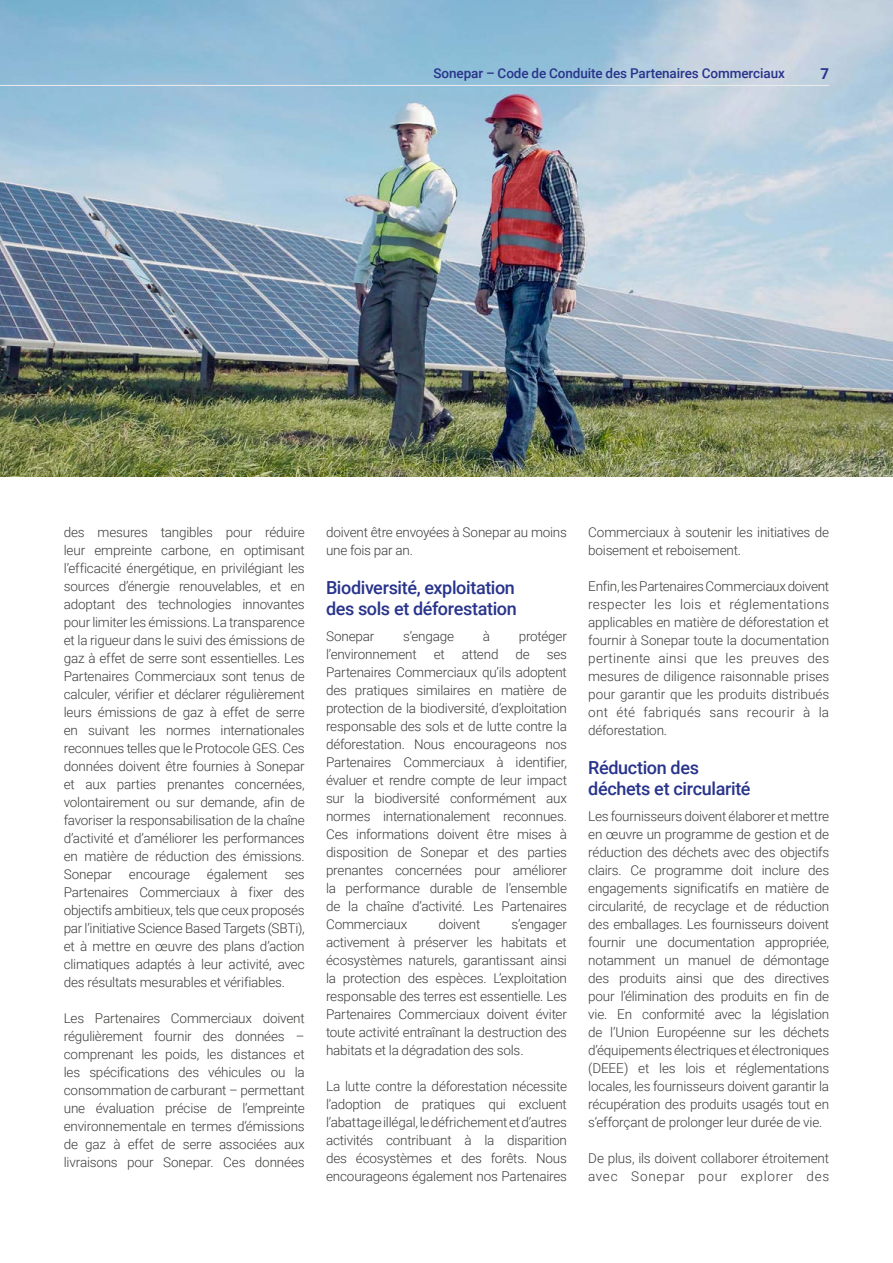
<style>
.page{position:relative;width:893px;height:1263px;background:#fff}
.page>*{position:absolute;margin:0;border:0;box-sizing:border-box;transform-origin:0 0}
.t1{font:500 18px/21px "Sonepar Roboto";letter-spacing:-.02em;color:#28348b}
.t2{font:700 15px "Sonepar Roboto";color:#28348b}
.t3{font:300 13.5px/18px "Sonepar Roboto";letter-spacing:-.015em;color:#3c3c3b;text-align:justify}
.t4{font:500 13.5px "Sonepar Roboto";letter-spacing:-.005em;color:#28348b}
</style>
<div class="page">
<img style="left:0;top:0;width:893px;height:476px">
<hr style="left:0;top:85px;width:829px;height:1px;background:#ededed">
<p class="t4" style="left:433px;top:63px;width:353px">Sonepar – Code de Conduite des Partenaires Commerciaux</p>
<p class="t2" style="left:821px;top:63px;width:10px">7</p>
<p class="t3" style="left:64px;top:523px;width:242px">des mesures tangibles pour réduire leur empreinte carbone, en optimisant l’efficacité énergétique, en privilégiant les sources d’énergie renouvelables, et en adoptant des technologies innovantes pour limiter les émissions. La transparence et la rigueur dans le suivi des émissions de gaz à effet de serre sont essentielles. Les Partenaires Commerciaux sont tenus de calculer, vérifier et déclarer régulièrement leurs émissions de gaz à effet de serre en suivant les normes internationales reconnues telles que le Protocole GES. Ces données doivent être fournies à Sonepar et aux parties prenantes concernées, volontairement ou sur demande, afin de favoriser la responsabilisation de la chaîne d’activité et d’améliorer les performances en matière de réduction des émissions.<br>Sonepar encourage également ses Partenaires Commerciaux à fixer des objectifs ambitieux, tels que ceux proposés par l’initiative Science Based Targets (SBTi), et à mettre en œuvre des plans d’action climatiques adaptés à leur activité, avec des résultats mesurables et vérifiables.</p>
<p class="t3" style="left:64px;top:1008px;width:242px">Les Partenaires Commerciaux doivent régulièrement fournir des données – comprenant les poids, les distances et les spécifications des véhicules ou la consommation de carburant – permettant une évaluation précise de l’empreinte environnementale en termes d’émissions de gaz à effet de serre associées aux livraisons pour Sonepar. Ces données</p>
<p class="t3" style="left:326px;top:522px;width:242px">doivent être envoyées à Sonepar au moins une fois par an.</p>
<h1 class="t1" style="left:326px;top:576px;width:192px">Biodiversité, exploitation des sols et déforestation</h1>
<p class="t3" style="left:326px;top:627px;width:50px">Sonepar</p>
<p class="t3" style="left:403px;top:627px;width:53px">s’engage</p>
<p class="t3" style="left:483px;top:627px;width:9px">à</p>
<p class="t3" style="left:519px;top:627px;width:50px">protéger</p>
<p class="t3" style="left:326px;top:645px;width:92px">l’environnement</p>
<p class="t3" style="left:434px;top:645px;width:13px">et</p>
<p class="t3" style="left:462px;top:645px;width:38px">attend</p>
<p class="t3" style="left:515px;top:645px;width:16px">de</p>
<p class="t3" style="left:326px;top:645px;width:242px;text-indent:221px">ses Partenaires Commerciaux qu’ils adoptent des pratiques similaires en matière de protection de la biodiversité, d’exploitation responsable des sols et de lutte contre la déforestation. Nous encourageons nos Partenaires Commerciaux à identifier, évaluer et rendre compte de leur impact sur la biodiversité conformément aux normes internationalement reconnues.<br>Ces informations doivent être mises à disposition de Sonepar et des parties prenantes concernées pour améliorer la performance durable de l’ensemble de la chaîne d’activité. Les Partenaires Commerciaux</p>
<p class="t3" style="left:326px;top:915px;width:242px;text-indent:185px">s’engager activement à préserver les habitats et écosystèmes naturels, garantissant ainsi la protection des espèces. L’exploitation responsable des terres est essentielle. Les Partenaires Commerciaux doivent éviter toute activité entraînant la destruction des habitats et la dégradation des sols.</p>
<p class="t3" style="left:326px;top:1077px;width:242px">La lutte contre la déforestation nécessite l’adoption de pratiques qui excluent l’abattage illégal, le défrichement et d’autres activités contribuant à la disparition des écosystèmes et des forêts. Nous encourageons également nos Partenaires</p>
<p class="t3" style="left:438px;top:915px;width:44px">doivent</p>
<p class="t3" style="left:588px;top:522px;width:242px">Commerciaux à soutenir les initiatives de boisement et reboisement.</p>
<p class="t3" style="left:588px;top:576px;width:242px">Enfin, les Partenaires Commerciaux doivent respecter les lois et réglementations applicables en matière de déforestation et fournir à Sonepar toute la documentation pertinente ainsi que les preuves des mesures de diligence raisonnable prises pour garantir que les produits distribués ont été fabriqués sans recourir à la déforestation.</p>
<h1 class="t1" style="left:588px;top:756px;width:164px">Réduction des déchets et circularité</h1>
<p class="t3" style="left:588px;top:807px;width:242px">Les fournisseurs doivent élaborer et mettre en œuvre un programme de gestion et de réduction des déchets avec des objectifs clairs. Ce programme doit inclure des engagements significatifs en matière de circularité, de recyclage et de réduction des emballages. Les fournisseurs doivent fournir une documentation appropriée, notamment un manuel de démontage des produits ainsi que des directives pour l’élimination des produits en fin de vie. En conformité avec la législation de l’Union Européenne sur les déchets d’équipements électriques et électroniques (DEEE) et les lois et réglementations locales, les fournisseurs doivent garantir la récupération des produits usagés tout en s’efforçant de prolonger leur durée de vie.</p>
<p class="t3" style="left:588px;top:1149px;width:242px">De plus, ils doivent collaborer étroitement avec Sonepar pour explorer des</p>
</div>
